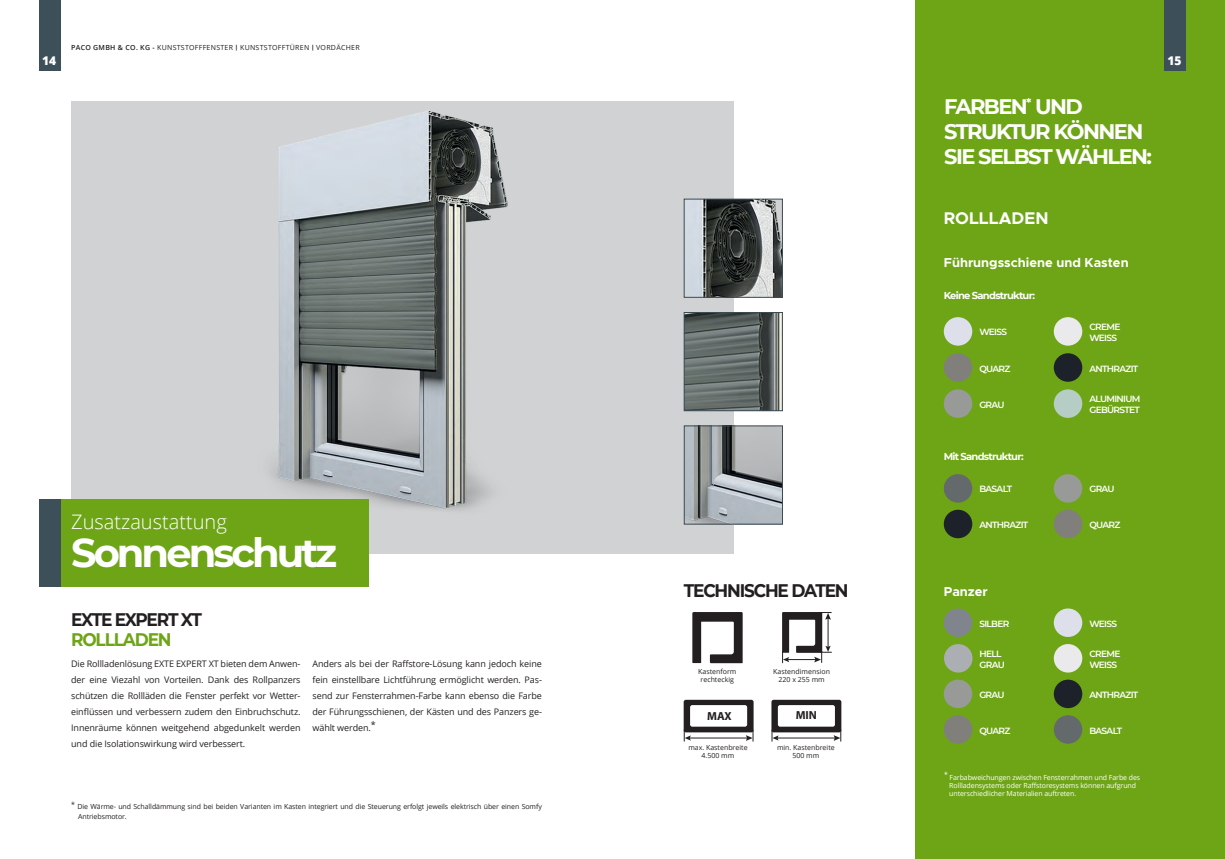
<style>
.page{position:relative;width:1225px;height:859px;background:#fff}
.page>*{position:absolute;margin:0;border:0;box-sizing:border-box;transform-origin:0 0}
.t1{font:700 40px "Montserrat";letter-spacing:-.075em;color:#fff}
.t2{font:700 21px/25.2px "Montserrat";letter-spacing:-.075em;color:#fff}
.t3{font:300 20px "Open Sans";color:#fff}
.t4{font:700 18.2px "Montserrat";letter-spacing:-.07em;color:#231f20;scale:.93 1}
.t5{font:700 18.2px "Montserrat";letter-spacing:-.07em;color:#6ea516;scale:.93 1}
.t6{font:700 17px "Metropolis";color:#fff}
.t7{font:700 13px "Metropolis";color:#fff}
.t8{font:800 12px "Open Sans";color:#fff}
.t9{font:700 11.7px "Myriad Pro";color:#231f20}
.t10{font:700 10px "Montserrat";letter-spacing:-.075em;color:#fff}
.t11{font:9px/16px "Open Sans";letter-spacing:-.01em;color:#231f20;text-align:justify}
.t12{font:600 9px/10.8px "Montserrat";letter-spacing:-.075em;color:#fff}
.t13{font:7px/8.4px "Open Sans";letter-spacing:-.01em;color:#231f20;text-align:center}
.t14{font:7px/8.4px "Open Sans";letter-spacing:-.01em;color:#fff}
.t15{font:7px "Open Sans";letter-spacing:.04em;color:#231f20}
.s1{font-weight:600}
.s2{font-family:"Metropolis";font-weight:700}
</style>
<div class="page">
<div style="left:39px;top:0;width:21px;height:70px;background:#3d4f59"></div>
<svg style="left:692px;top:612px;width:50px;height:51px"></svg>
<svg style="left:683px;top:700px;width:70px;height:41px"></svg>
<svg style="left:771px;top:700px;width:70px;height:41px"></svg>
<svg style="left:782px;top:612px;width:49px;height:51px"></svg>
<div style="left:916px;top:0;width:309px;height:859px;background:#6ea516"></div>
<div style="left:943px;top:317px;width:29px;height:29px;background:#dddfeb;border-radius:50%"></div>
<div style="left:943px;top:353px;width:29px;height:29px;background:#807f7b;border-radius:50%"></div>
<div style="left:1053px;top:317px;width:29px;height:29px;background:#eaeaec;border-radius:50%"></div>
<div style="left:1053px;top:353px;width:29px;height:29px;background:#1d212a;border-radius:50%"></div>
<div style="left:943px;top:389px;width:29px;height:29px;background:#989a97;border-radius:50%"></div>
<div style="left:1053px;top:389px;width:29px;height:29px;background:#b5cdc4;border-radius:50%"></div>
<div style="left:943px;top:474px;width:29px;height:29px;background:#64696c;border-radius:50%"></div>
<div style="left:943px;top:510px;width:29px;height:28px;background:#1d212a;border-radius:50%"></div>
<div style="left:1053px;top:474px;width:29px;height:29px;background:#989a97;border-radius:50%"></div>
<div style="left:1053px;top:510px;width:29px;height:28px;background:#807f7b;border-radius:50%"></div>
<div style="left:943px;top:608px;width:29px;height:29px;background:#80848d;border-radius:50%"></div>
<div style="left:943px;top:680px;width:29px;height:28px;background:#989a97;border-radius:50%"></div>
<div style="left:943px;top:715px;width:29px;height:29px;background:#807f7b;border-radius:50%"></div>
<div style="left:1053px;top:644px;width:29px;height:28px;background:#eaeaec;border-radius:50%"></div>
<div style="left:1053px;top:608px;width:29px;height:29px;background:#dddfeb;border-radius:50%"></div>
<div style="left:944px;top:644px;width:28px;height:28px;background:#abaeb3;border-radius:50%"></div>
<div style="left:1053px;top:680px;width:29px;height:28px;background:#1d212a;border-radius:50%"></div>
<div style="left:1053px;top:715px;width:29px;height:29px;background:#64696c;border-radius:50%"></div>
<div style="left:71px;top:101px;width:662px;height:453px;background:#d1d2d4"></div>
<img style="left:272px;top:110px;width:236px;height:400px">
<img style="left:686px;top:314px;width:94px;height:95px">
<div style="left:684px;top:312px;width:98px;height:99px;border:1px solid #3c4b54"></div>
<img style="left:686px;top:428px;width:94px;height:94px">
<div style="left:684px;top:426px;width:98px;height:98px;border:1px solid #3c4b54"></div>
<img style="left:686px;top:201px;width:94px;height:94px">
<div style="left:684px;top:199px;width:98px;height:98px;border:1px solid #3c4b54"></div>
<div style="left:39px;top:499px;width:330px;height:87px;background:#6ea516"></div>
<div style="left:39px;top:499px;width:21px;height:87px;background:#3d4f59"></div>
<div style="left:1164px;top:0;width:21px;height:70px;background:#3d4f59"></div>
<h3 class="t8" style="left:42px;top:52px;width:16px">14</h3>
<p class="t15" style="left:71px;top:43px;width:290px"><span class="s1">PACO GMBH &amp; CO. KG -</span> KUNSTSTOFFFENSTER <span class="s2">|</span> KUNSTSTOFFTÜREN <span class="s2">|</span> VORDÄCHER</p>
<h3 class="t3" style="left:71px;top:507px;width:157px">Zusatzaustattung</h3>
<h1 class="t1" style="left:71px;top:524px;width:268px">Sonnenschutz</h1>
<h3 class="t4" style="left:71px;top:606px;width:142px">EXTE EXPERT XT</h3>
<h3 class="t5" style="left:71px;top:626px;width:109px">ROLLLADEN</h3>
<p class="t11" style="left:71px;top:656px;width:231px">Die Rollladenlösung EXTE EXPERT XT bieten dem Anwen&shy;der eine Viezahl von Vorteilen. Dank des Rollpanzers schützen die Rollläden die Fenster perfekt vor Wetter&shy;einflüssen und verbessern zudem den Einbruchschutz.<br>Innenräume können weitgehend abgedunkelt werden und die Isolationswirkung wird verbessert.</p>
<p class="t11" style="left:312px;top:656px;width:231px">Anders als bei der Raffstore-Lösung kann jedoch keine fein einstellbare Lichtführung ermöglicht werden. Pas&shy;send zur Fensterrahmen-Farbe kann ebenso die Farbe der Führungsschienen, der Kästen und des Panzers ge&shy;wählt werden.*</p>
<p class="t13" style="left:78px;top:801px;width:465px;line-height:10px;text-align:left;text-indent:-7px">* Die Wärme- und Schalldämmung sind bei beiden Varianten im Kasten integriert und die Steuerung erfolgt jeweils elektrisch über einen Somfy<br>Antriebsmotor.</p>
<h3 class="t4" style="left:684px;top:578px;width:179px">TECHNISCHE DATEN</h3>
<p class="t13" style="left:698px;top:667px;width:40px">Kastenform rechteckig</p>
<p class="t13" style="left:773px;top:667px;width:58px">Kastendimension<br>220 x 255 mm</p>
<p class="t9" style="left:707px;top:708px;width:26px">MAX</p>
<p class="t9" style="left:795px;top:708px;width:23px">MIN</p>
<p class="t13" style="left:688px;top:743px;width:61px">max. Kastenbreite<br>4.500 mm</p>
<p class="t13" style="left:777px;top:743px;width:59px">min. Kastenbreite<br>500 mm</p>
<h2 class="t2" style="left:944px;top:93px;width:209px">FARBEN<sup>*</sup> UND<br>STRUKTUR KÖNNEN<br>SIE SELBST WÄHLEN:</h2>
<h3 class="t8" style="left:1167px;top:52px;width:16px">15</h3>
<h3 class="t6" style="left:943px;top:207px;width:106px">ROLLLADEN</h3>
<h3 class="t7" style="left:943px;top:254px;width:186px">Führungsschiene und Kasten</h3>
<p class="t10" style="left:943px;top:288px;width:93px">Keine Sandstruktur:</p>
<p class="t12" style="left:979px;top:326px;width:29px">WEISS</p>
<p class="t12" style="left:979px;top:363px;width:33px">QUARZ</p>
<p class="t12" style="left:1089px;top:321px;width:33px">CREME<br>WEISS</p>
<p class="t12" style="left:1089px;top:363px;width:50px">ANTHRAZIT</p>
<p class="t12" style="left:979px;top:399px;width:27px">GRAU</p>
<p class="t12" style="left:1089px;top:393px;width:53px">ALUMINIUM<br>GEBÜRSTET</p>
<p class="t10" style="left:943px;top:449px;width:81px">Mit Sandstruktur:</p>
<p class="t12" style="left:979px;top:483px;width:34px">BASALT</p>
<p class="t12" style="left:979px;top:519px;width:50px">ANTHRAZIT</p>
<p class="t12" style="left:1089px;top:483px;width:27px">GRAU</p>
<p class="t12" style="left:1089px;top:519px;width:33px">QUARZ</p>
<h3 class="t7" style="left:943px;top:583px;width:46px">Panzer</h3>
<p class="t12" style="left:979px;top:618px;width:32px">SILBER</p>
<p class="t12" style="left:979px;top:648px;width:27px">HELL<br>GRAU</p>
<p class="t12" style="left:979px;top:689px;width:27px">GRAU</p>
<p class="t12" style="left:979px;top:724px;width:33px">QUARZ</p>
<p class="t12" style="left:1089px;top:618px;width:29px">WEISS</p>
<p class="t12" style="left:1089px;top:648px;width:33px">CREME<br>WEISS</p>
<p class="t12" style="left:1089px;top:689px;width:50px">ANTHRAZIT</p>
<p class="t12" style="left:1089px;top:724px;width:34px">BASALT</p>
<p class="t14" style="left:949px;top:773px;width:192px;text-indent:-5px">* Farbabweichungen zwischen Fensterrahmen und Farbe des<br>Rollladensystems oder Raffstoresystems können aufgrund unterschiedlicher Materialien auftreten.</p>
</div>
